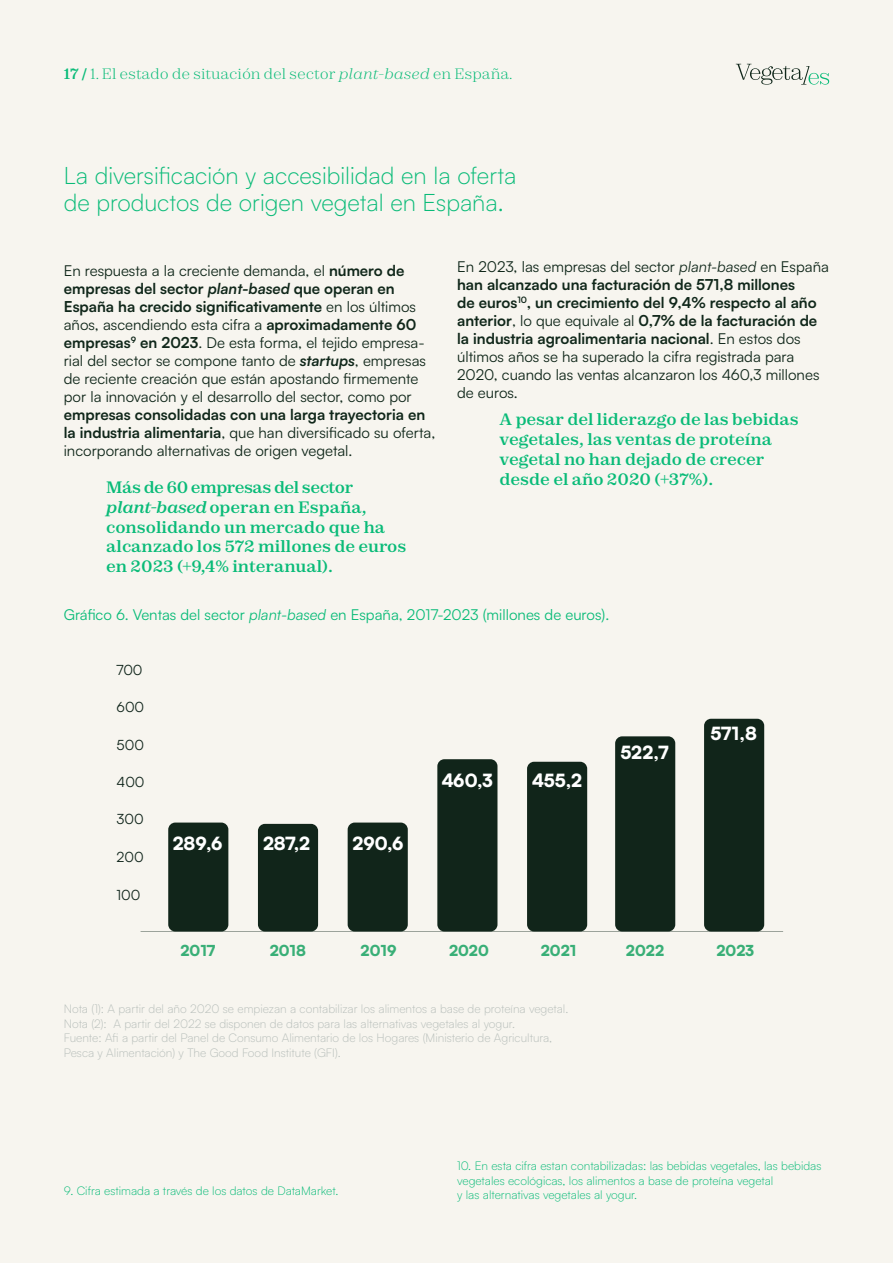
<style>
.page{position:relative;width:893px;height:1263px;background:#f7f5ef}
.page>*{position:absolute;margin:0;border:0;box-sizing:border-box;transform-origin:0 0}
.t1{font:300 24px/27px "Satoshi";color:#09bb78}
.t2{font:700 18px "Satoshi Variable";color:#fff}
.t3{font:700 16.5px/19.8px "Zodiak";color:#09bb78}
.t4{font:15px/18px "Satoshi";color:#10271a}
.t5{font:15px "Satoshi";color:#09bb78}
.t6{font:300 15px "Zodiak";color:#09bb78}
.t7{font:700 15px "Satoshi Variable";color:#39af77}
.t8{font:700 14.1px "Satoshi Variable";color:#10251b}
.t9{font:300 12px/14.4px "Satoshi";color:#b7beba}
.t10{font:300 12px/14.4px "Satoshi";color:#09bb78}
.s1{font-weight:700}
.s2{font-style:italic}
.s3{font-weight:700;font-style:italic}
</style>
<div class="page">
<div style="left:168px;top:822px;width:60px;height:109px;background:#11251a;border-radius:7px"></div>
<div style="left:258px;top:824px;width:60px;height:107px;background:#11251a;border-radius:7px"></div>
<div style="left:348px;top:822px;width:60px;height:109px;background:#11251a;border-radius:7px"></div>
<div style="left:437px;top:759px;width:60px;height:172px;background:#11251a;border-radius:7px"></div>
<div style="left:527px;top:762px;width:60px;height:169px;background:#11251a;border-radius:7px"></div>
<div style="left:615px;top:736px;width:60px;height:195px;background:#11251a;border-radius:7px"></div>
<div style="left:704px;top:719px;width:60px;height:212px;background:#11251a;border-radius:7px"></div>
<hr style="left:141px;top:931px;width:642px;height:1px;background:#10251b">
<svg style="left:736px;top:64px;width:93px;height:21px"></svg>
<p class="t6" style="left:64px;top:64px;width:450px"><span class="s1">17 /</span> 1. El estado de situación del sector <span class="s2">plant-based</span> en España.</p>
<h1 class="t1" style="left:64px;top:162px;width:454px">La diversificación y accesibilidad en la oferta de productos de origen vegetal en España.</h1>
<p class="t4" style="left:64px;top:261px;width:364px">En respuesta a la creciente demanda, el <span class="s1">número de empresas del sector</span> <span class="s3">plant-based</span> <span class="s1">que operan en España ha crecido significativamente</span> en los últimos años, ascendiendo esta cifra a <span class="s1">aproximadamente 60 empresas</span><sup>9</sup> <span class="s1">en 2023</span>. De esta forma, el tejido empresa&shy;rial del sector se compone tanto de <span class="s3">startups</span>, empresas de reciente creación que están apostando firmemente por la innovación y el desarrollo del sector, como por</p>
<p class="t4" style="left:64px;top:405px;width:373px"><span class="s1">empresas consolidadas con una larga trayectoria en la industria alimentaria</span>, que han diversificado su oferta, incorporando alternativas de origen vegetal.</p>
<p class="t3" style="left:106px;top:477px;width:301px">Más de 60 empresas del sector <span class="s2">plant-based</span> operan en España, consolidando un mercado que ha alcanzado los 572 millones de euros en 2023 (+9,4% interanual).</p>
<p class="t4" style="left:457px;top:257px;width:373px">En 2023, las empresas del sector <span class="s2">plant-based</span> en España <span class="s1">han alcanzado una facturación de 571,8 millones<br>de euros</span><sup>10</sup><span class="s1">, un crecimiento del 9,4% respecto al año anterior</span>, lo que equivale al <span class="s1">0,7% de la facturación de la industria agroalimentaria nacional</span>. En estos dos últimos años se ha superado la cifra registrada para 2020, cuando las ventas alcanzaron los 460,3 millones de euros.</p>
<p class="t3" style="left:500px;top:409px;width:301px">A pesar del liderazgo de las bebidas vegetales, las ventas de proteína vegetal no han dejado de crecer desde el año 2020 (+37%).</p>
<p class="t5" style="left:64px;top:604px;width:547px">Gráfico 6. Ventas del sector <span class="s2">plant-based</span> en España, 2017-2023 (millones de euros).</p>
<p class="t8" style="left:117px;top:659px;width:28px">700</p>
<p class="t8" style="left:117px;top:696px;width:29px">600</p>
<p class="t8" style="left:117px;top:734px;width:29px">500</p>
<p class="t8" style="left:117px;top:771px;width:30px">400</p>
<p class="t8" style="left:117px;top:808px;width:29px">300</p>
<p class="t8" style="left:117px;top:846px;width:29px">200</p>
<p class="t8" style="left:117px;top:884px;width:25px">100</p>
<p class="t2" style="left:173px;top:830px;width:51px">289,6</p>
<p class="t2" style="left:263px;top:830px;width:49px">287,2</p>
<p class="t2" style="left:352px;top:830px;width:52px">290,6</p>
<p class="t2" style="left:442px;top:767px;width:53px">460,3</p>
<p class="t2" style="left:532px;top:767px;width:52px">455,2</p>
<p class="t2" style="left:621px;top:739px;width:50px">522,7</p>
<p class="t2" style="left:710px;top:720px;width:48px">571,8</p>
<p class="t7" style="left:180px;top:939px;width:36px">2017</p>
<p class="t7" style="left:270px;top:939px;width:38px">2018</p>
<p class="t7" style="left:361px;top:939px;width:37px">2019</p>
<p class="t7" style="left:449px;top:939px;width:41px">2020</p>
<p class="t7" style="left:541px;top:939px;width:37px">2021</p>
<p class="t7" style="left:626px;top:939px;width:40px">2022</p>
<p class="t7" style="left:716px;top:939px;width:39px">2023</p>
<p class="t9" style="left:64px;top:1001px;width:506px">Nota (1): A partir del año 2020 se empiezan a contabilizar los alimentos a base de proteína vegetal.<br>Nota (2): A partir del 2022 se disponen de datos para las alternativas vegetales al yogur.<br>Fuente: Afi a partir del Panel de Consumo Alimentario de los Hogares (Ministerio de Agricultura, Pesca y Alimentación) y The Good Food Institute (GFI).</p>
<p class="t10" style="left:64px;top:1183px;width:276px">9. Cifra estimada a través de los datos de DataMarket.</p>
<p class="t10" style="left:457px;top:1158px;width:366px">10. En esta cifra estan contabilizadas: las bebidas vegetales, las bebidas vegetales ecológicas, los alimentos a base de proteína vegetal<br>y las alternativas vegetales al yogur.</p>
</div>
